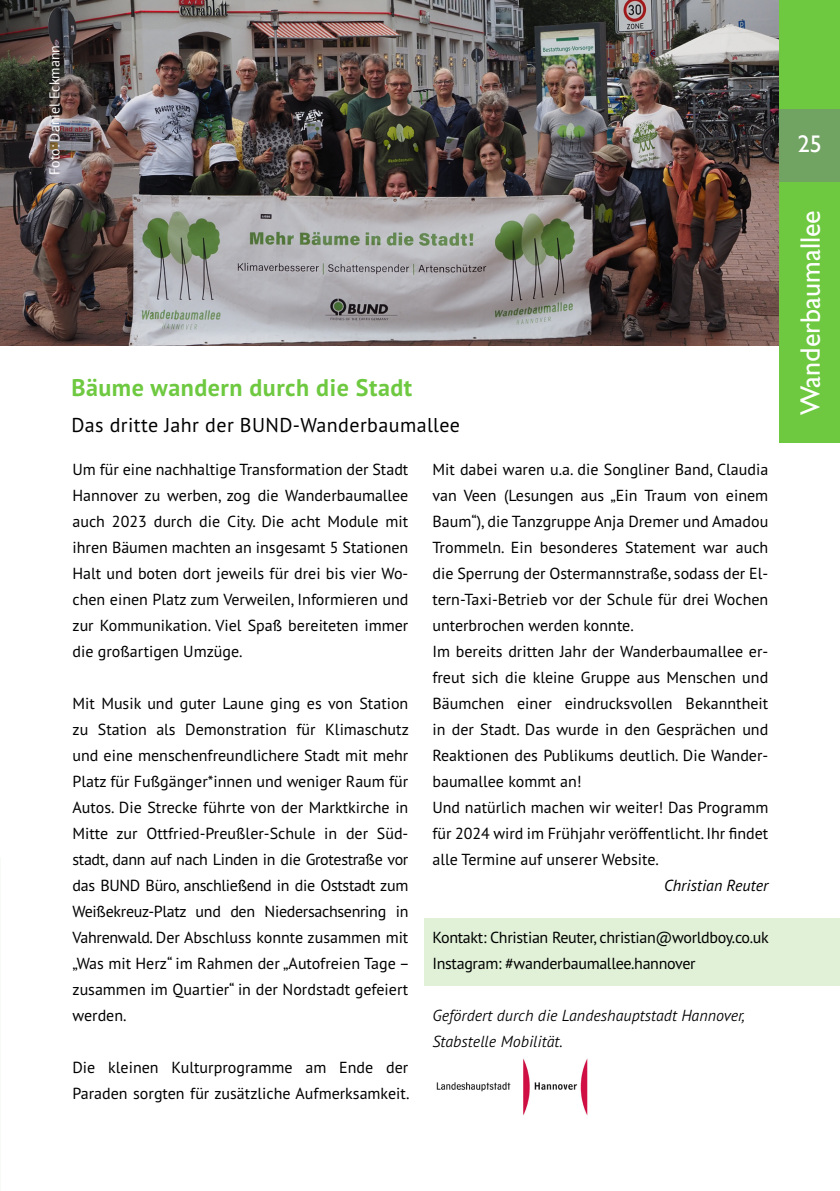
<style>
.page{position:relative;width:840px;height:1191px;background:#fff}
.page>*{position:absolute;margin:0;border:0;box-sizing:border-box;transform-origin:0 0}
.t1{font:28px "Gill Sans";color:#fff}
.t2{font:700 24px "PT Sans Pro";letter-spacing:.02em;color:#6ec940}
.t3{font:24px "Gill Sans";color:#fff}
.t4{font:20px "PT Sans Pro";letter-spacing:.02em;color:#000}
.t5{font:16px/26px "PT Sans Pro";color:#000;text-align:justify}
.t6{font:16px/26px "PT Sans Pro";letter-spacing:-.02em;color:#000}
.t7{font:italic 300 16px/26px "PT Sans Pro";color:#000}
.t8{font:italic 16px "PT Sans Pro";color:#000}
.t9{font:14px "PT Sans";color:#fff}
</style>
<div class="page">
<img style="left:436px;top:1058px;width:152px;height:58px">
<div style="left:424px;top:918px;width:415px;height:68px;background:#e1f1d7"></div>
<img style="left:0;top:0;width:779px;height:345px">
<div style="left:779px;top:0;width:60px;height:442px;background:#6ec940"></div>
<div style="left:779px;top:109px;width:60px;height:72px;background:#71a362"></div>
<p class="t9" style="left:45px;top:175px;width:132px;rotate:-90deg">Foto: Daniel Eckmann</p>
<h2 class="t2" style="left:71px;top:372px;width:342px">Bäume wandern durch die Stadt</h2>
<p class="t4" style="left:71px;top:412px;width:390px">Das dritte Jahr der BUND-Wanderbaumallee</p>
<p class="t5" style="left:72px;top:456px;width:337px">Um für eine nachhaltige Transformation der Stadt Hannover zu werben, zog die Wanderbaumallee auch 2023 durch die City. Die acht Module mit ihren Bäumen machten an insgesamt 5 Stationen Halt und boten dort jeweils für drei bis vier Wo&shy;chen einen Platz zum Verweilen, Informieren und zur Kommunikation. Viel Spaß bereiteten immer die großartigen Umzüge.</p>
<p class="t5" style="left:72px;top:690px;width:338px">Mit Musik und guter Laune ging es von Station zu Station als Demonstration für Klimaschutz und eine menschenfreundlichere Stadt mit mehr Platz für Fußgänger*innen und weniger Raum für Autos. Die Strecke führte von der Marktkirche in Mitte zur Ottfried-Preußler-Schule in der Süd&shy;stadt, dann auf nach Linden in die Grotestraße vor das BUND Büro, anschließend in die Oststadt zum Weißekreuz-Platz und den Niedersachsenring in Vahrenwald. Der Abschluss konnte zusammen mit „Was mit Herz“ im Rahmen der „Autofreien Tage – zusammen im Quartier“ in der Nordstadt gefeiert werden.</p>
<p class="t5" style="left:72px;top:1054px;width:338px">Die kleinen Kulturprogramme am Ende der<br>Paraden sorgten für zusätzliche Aufmerksamkeit.</p>
<p class="t5" style="left:432px;top:456px;width:337px;text-align:left">Mit dabei waren u.a. die Songliner Band, Claudia van Veen (Lesungen aus „Ein Traum von einem Baum“), die Tanzgruppe Anja Dremer und Amadou Trommeln. Ein besonderes Statement war auch die Sperrung der Ostermannstraße, sodass der El&shy;tern-Taxi-Betrieb vor der Schule für drei Wochen unterbrochen werden konnte.<br>Im bereits dritten Jahr der Wanderbaumallee er&shy;freut sich die kleine Gruppe aus Menschen und Bäumchen einer eindrucksvollen Bekanntheit in der Stadt. Das wurde in den Gesprächen und Reaktionen des Publikums deutlich. Die Wander&shy;baumallee kommt an!<br>Und natürlich machen wir weiter! Das Programm für 2024 wird im Frühjahr veröffentlicht. Ihr findet alle Termine auf unserer Website.</p>
<p class="t8" style="left:663px;top:875px;width:106px">Christian Reuter</p>
<p class="t6" style="left:432px;top:924px;width:337px">Kontakt: Christian Reuter, christian@worldboy.co.uk<br>Instagram: #wanderbaumallee.hannover</p>
<p class="t7" style="left:432px;top:1002px;width:314px">Gefördert durch die Landeshauptstadt Hannover,<br>Stabstelle Mobilität.</p>
<h2 class="t3" style="left:797px;top:129px;width:25px">25</h2>
<h1 class="t1" style="left:793px;top:415px;width:206px;rotate:-90deg">Wanderbaumallee</h1>
</div>
